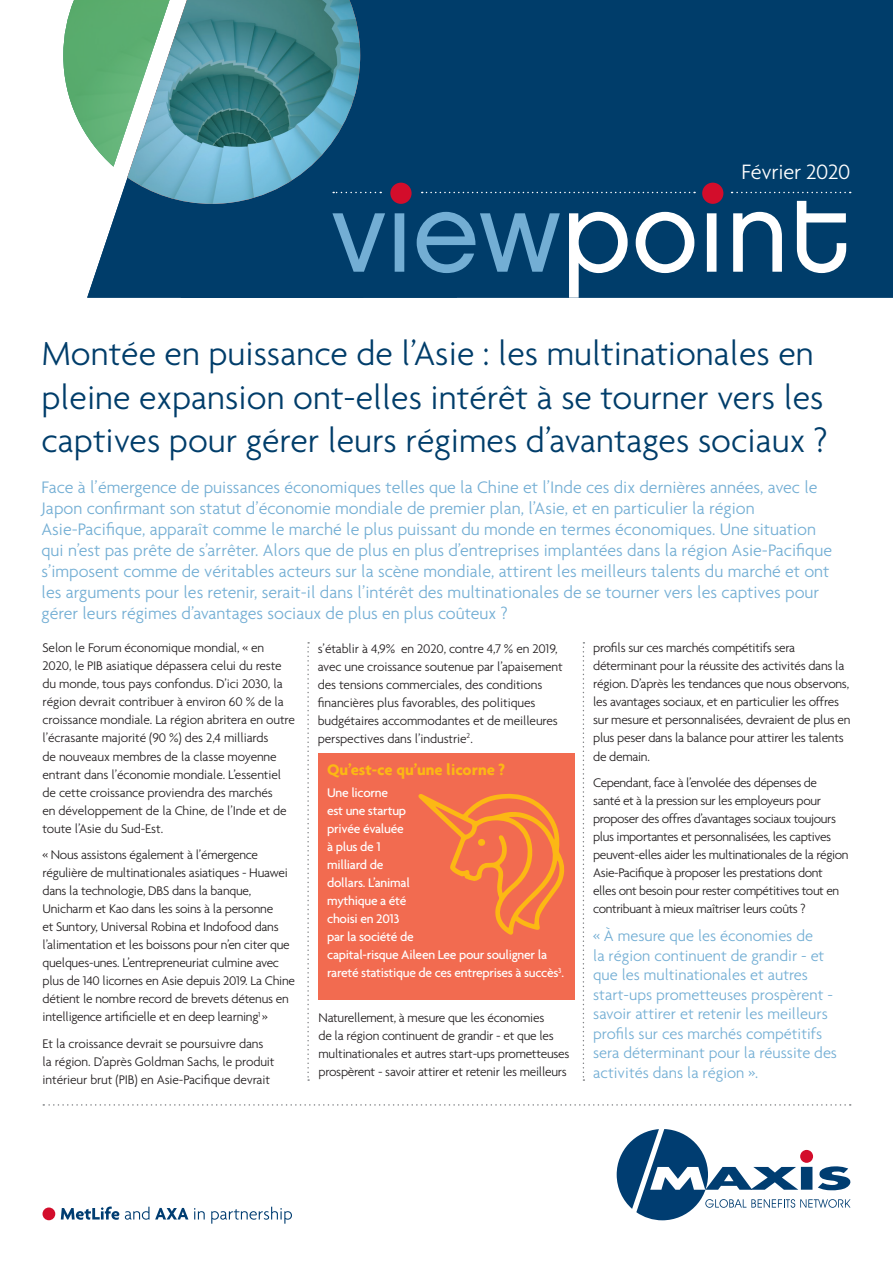
<style>
.page{position:relative;width:893px;height:1263px;background:#fff}
.page>*{position:absolute;margin:0;border:0;box-sizing:border-box;transform-origin:0 0}
.t1{font:300 36px/43.5px "Agenda";color:#003d6a}
.Body_9pt{font:300 22.5px "Agenda";letter-spacing:-.01em;color:#fff}
.Body_9pt-2{font:300 18px/21px "Agenda";color:#73aed4}
.t2{font:300 16.5px/19.5px "Agenda";color:#73aed4}
.Body_9pt-3{font:700 16.5px "Agenda";color:#fcb814}
.Body_9pt-4{font:300 13.5px/18px "Agenda";letter-spacing:-.02em;color:#231f20}
.Body_9pt-5{font:500 13.5px/18px "Agenda";letter-spacing:-.02em;color:#fff}
</style>
<div class="page">
<svg style="left:87px;top:179px;width:94px;height:119px;fill:#003d6a"></svg>
<div style="left:360px;top:0;width:533px;height:298px;background:#003d6a"></div>
<div style="left:181px;top:14px;width:324px;height:284px;background:#003d6a"></div>
<svg style="left:422px;top:192px;width:273px;height:1px"></svg>
<svg style="left:360px;top:192px;width:21px;height:1px"></svg>
<svg style="left:731px;top:192px;width:120px;height:1px"></svg>
<svg style="left:569px;top:201px;width:277px;height:97px"></svg>
<svg style="left:332px;top:212px;width:228px;height:61px;background:#2c6892"></svg>
<div style="left:390px;top:183px;width:22px;height:21px;background:#d30d2b;border-radius:50%"></div>
<div style="left:702px;top:183px;width:21px;height:21px;background:#d30d2b;border-radius:50%"></div>
<svg style="left:617px;top:1129px;width:233px;height:91px"></svg>
<div style="left:800px;top:1150px;width:13px;height:13px;background:#d30d2b;border-radius:50%"></div>
<img style="left:127px;top:0;width:233px;height:204px">
<svg style="left:63px;top:0;width:138px;height:167px"></svg>
<svg style="left:307px;top:642px;width:2px;height:439px"></svg>
<svg style="left:583px;top:642px;width:1px;height:439px"></svg>
<svg style="left:43px;top:1104px;width:808px;height:2px"></svg>
<div style="left:319px;top:754px;width:256px;height:246px;background:#f26b50"></div>
<svg style="left:418px;top:793px;width:147px;height:142px"></svg>
<div style="left:478px;top:839px;width:7px;height:7px;background:#fcb814;border-radius:50%"></div>
<svg style="left:61px;top:1206px;width:58px;height:14px"></svg>
<svg style="left:125px;top:1207px;width:24px;height:13px"></svg>
<svg style="left:155px;top:1208px;width:33px;height:11px"></svg>
<svg style="left:194px;top:1208px;width:11px;height:11px"></svg>
<svg style="left:211px;top:1207px;width:81px;height:17px"></svg>
<div style="left:43px;top:1207px;width:12px;height:13px;background:#d30d2b;border-radius:50%"></div>
<p class="Body_9pt" style="left:741px;top:158px;width:110px">Février 2020</p>
<p class="t1" style="left:41px;top:331px;width:788px">Montée en puissance de l’Asie : les multinationales en pleine expansion ont-elles intérêt à se tourner vers les captives pour gérer leurs régimes d’avantages sociaux ?</p>
<p class="Body_9pt-2" style="left:41px;top:476px;width:792px">Face à l’émergence de puissances économiques telles que la Chine et l’Inde ces dix dernières années, avec le Japon confirmant son statut d’économie mondiale de premier plan, l’Asie, et en particulier la région Asie-Pacifique, apparaît comme le marché le plus puissant du monde en termes économiques. Une situation qui n’est pas prête de s’arrêter. Alors que de plus en plus d’entreprises implantées dans la région Asie-Pacifique s’imposent comme de véritables acteurs sur la scène mondiale, attirent les meilleurs talents du marché et ont les arguments pour les retenir, serait-il dans l’intérêt des multinationales de se tourner vers les captives pour gérer leurs régimes d’avantages sociaux de plus en plus coûteux ?</p>
<p class="Body_9pt-4" style="left:43px;top:639px;width:254px">Selon le Forum économique mondial, « en 2020, le PIB asiatique dépassera celui du reste du monde, tous pays confondus. D’ici 2030, la région devrait contribuer à environ 60 % de la croissance mondiale. La région abritera en outre l’écrasante majorité (90 %) des 2,4 milliards<br>de nouveaux membres de la classe moyenne entrant dans l’économie mondiale. L’essentiel de cette croissance proviendra des marchés<br>en développement de la Chine, de l’Inde et de toute l’Asie du Sud-Est.</p>
<p class="Body_9pt-4" style="left:43px;top:845px;width:254px">« Nous assistons également à l’émergence régulière de multinationales asiatiques - Huawei dans la technologie, DBS dans la banque, Unicharm et Kao dans les soins à la personne<br>et Suntory, Universal Robina et Indofood dans l’alimentation et les boissons pour n’en citer que quelques-unes. L’entrepreneuriat culmine avec plus de 140 licornes en Asie depuis 2019. La Chine détient le nombre record de brevets détenus en intelligence artificielle et en deep learning<sup>1</sup> »</p>
<p class="Body_9pt-4" style="left:43px;top:1034px;width:234px">Et la croissance devrait se poursuivre dans la région. D’après Goldman Sachs, le produit intérieur brut (PIB) en Asie-Pacifique devrait</p>
<p class="Body_9pt-4" style="left:318px;top:639px;width:247px">s’établir à 4,9% en 2020, contre 4,7 % en 2019, avec une croissance soutenue par l’apaisement des tensions commerciales, des conditions financières plus favorables, des politiques budgétaires accommodantes et de meilleures perspectives dans l’industrie<sup>2</sup>.</p>
<p class="Body_9pt-4" style="left:593px;top:639px;width:259px">profils sur ces marchés compétitifs sera déterminant pour la réussite des activités dans la région. D’après les tendances que nous observons, les avantages sociaux, et en particulier les offres sur mesure et personnalisées, devraient de plus en plus peser dans la balance pour attirer les talents de demain.</p>
<p class="Body_9pt-4" style="left:593px;top:773px;width:257px">Cependant, face à l’envolée des dépenses de<br>santé et à la pression sur les employeurs pour proposer des offres d’avantages sociaux toujours plus importantes et personnalisées, les captives peuvent-elles aider les multinationales de la région Asie-Pacifique à proposer les prestations dont elles ont besoin pour rester compétitives tout en contribuant à mieux maîtriser leurs coûts ?</p>
<p class="t2" style="left:593px;top:926px;width:245px">« À mesure que les économies de<br>la région continuent de grandir - et que les multinationales et autres start-ups prometteuses prospèrent - savoir attirer et retenir les meilleurs profils sur ces marchés compétitifs sera déterminant pour la réussite des activités dans la région ».</p>
<p class="Body_9pt-3" style="left:327px;top:759px;width:180px">Qu’est-ce qu’une licorne ?</p>
<p class="Body_9pt-5" style="left:327px;top:783px;width:239px">Une licorne<br>est une startup<br>privée évaluée<br>à plus de 1<br>milliard de<br>dollars. L’animal<br>mythique a été<br>choisi en 2013<br>par la société de<br>capital-risque Aileen Lee pour souligner la rareté statistique de ces entreprises à succès<sup>3</sup>.</p>
<p class="Body_9pt-4" style="left:319px;top:1008px;width:252px">Naturellement, à mesure que les économies<br>de la région continuent de grandir - et que les multinationales et autres start-ups prometteuses prospèrent - savoir attirer et retenir les meilleurs</p>
</div>
